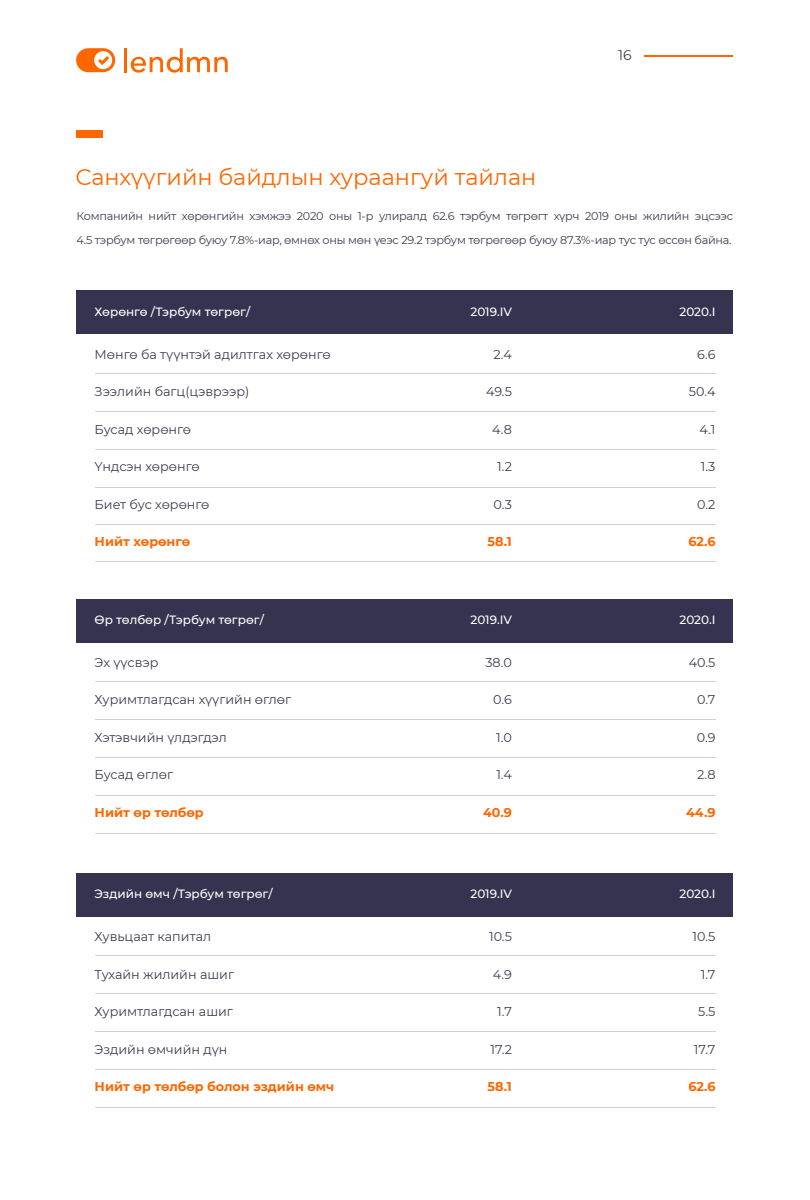
<style>
.page{position:relative;width:810px;height:1200px;background:#fff}
.page>*{position:absolute;margin:0;border:0;box-sizing:border-box;transform-origin:0 0}
.t1{font:22.5px "Montserrat";color:#f60}
.t2{font:14.02px "Montserrat";color:#3c3c50}
.t3{font:12.75px "Montserrat";color:#3c3c50}
.t4{font:700 12.75px "Montserrat";color:#f60}
.t5{font:500 12px "Montserrat";color:#fff}
.t6{font:11.25px/24px "Montserrat";letter-spacing:-.02em;color:#3c3c50}
</style>
<div class="page">
<svg style="left:131px;top:48px;width:97px;height:25px"></svg>
<hr style="left:124px;top:48px;width:3px;height:24px;background:#f60">
<svg style="left:76px;top:48px;width:40px;height:24px"></svg>
<hr style="left:645px;top:56px;width:88px;height:1px;background:#f60">
<div style="left:76px;top:130px;width:26px;height:8px;background:#f60"></div>
<hr style="left:95px;top:449px;width:620px;height:1px;background:#ceced9">
<hr style="left:95px;top:487px;width:620px;height:1px;background:#ceced9">
<hr style="left:95px;top:561px;width:620px;height:1px;background:#ceced9">
<hr style="left:95px;top:525px;width:620px;height:1px;background:#ceced9">
<hr style="left:95px;top:411px;width:620px;height:1px;background:#ceced9">
<hr style="left:95px;top:373px;width:620px;height:1px;background:#ceced9">
<div style="left:77px;top:291px;width:656px;height:43px;background:#35334f"></div>
<hr style="left:95px;top:757px;width:620px;height:1px;background:#ceced9">
<hr style="left:95px;top:795px;width:620px;height:1px;background:#ceced9">
<hr style="left:95px;top:833px;width:620px;height:1px;background:#ceced9">
<hr style="left:95px;top:719px;width:620px;height:1px;background:#ceced9">
<hr style="left:95px;top:681px;width:620px;height:1px;background:#ceced9">
<div style="left:77px;top:599px;width:656px;height:43px;background:#35334f"></div>
<hr style="left:95px;top:1031px;width:620px;height:1px;background:#ceced9">
<hr style="left:95px;top:1069px;width:620px;height:1px;background:#ceced9">
<hr style="left:95px;top:1107px;width:620px;height:1px;background:#ceced9">
<hr style="left:95px;top:993px;width:620px;height:1px;background:#ceced9">
<hr style="left:95px;top:955px;width:620px;height:1px;background:#ceced9">
<div style="left:77px;top:873px;width:656px;height:43px;background:#35334f"></div>
<p class="t2" style="left:618px;top:46px;width:15px">16</p>
<h1 class="t1" style="left:75px;top:162px;width:463px">Санхүүгийн байдлын хураангуй тайлан</h1>
<p class="t6" style="left:77px;top:204px;width:658px">Компанийн нийт хөрөнгийн хэмжээ 2020 оны 1-р улиралд 62.6 тэрбум төгрөгт хүрч 2019 оны жилийн эцсээс<br>4.5 тэрбум төгрөгөөр буюу 7.8%-иар, өмнөх оны мөн үеэс 29.2 тэрбум төгрөгөөр буюу 87.3%-иар тус тус өссөн байна.</p>
<p class="t5" style="left:95px;top:303px;width:157px">Хөрөнгө /Тэрбум төгрөг/</p>
<p class="t5" style="left:470px;top:303px;width:43px">2019.IV</p>
<p class="t5" style="left:679px;top:303px;width:37px">2020.I</p>
<p class="t3" style="left:95px;top:345px;width:238px">Мөнгө ба түүнтэй адилтгах хөрөнгө</p>
<p class="t3" style="left:95px;top:383px;width:156px">Зээлийн багц(цэврээр)</p>
<p class="t3" style="left:95px;top:420px;width:98px">Бусад хөрөнгө</p>
<p class="t3" style="left:95px;top:458px;width:107px">Үндсэн хөрөнгө</p>
<p class="t3" style="left:95px;top:495px;width:116px">Биет бус хөрөнгө</p>
<p class="t4" style="left:95px;top:532px;width:97px">Нийт хөрөнгө</p>
<p class="t3" style="left:494px;top:345px;width:20px">2.4</p>
<p class="t3" style="left:486px;top:383px;width:27px">49.5</p>
<p class="t3" style="left:492px;top:420px;width:21px">4.8</p>
<p class="t3" style="left:497px;top:458px;width:16px">1.2</p>
<p class="t3" style="left:494px;top:495px;width:20px">0.3</p>
<p class="t4" style="left:488px;top:532px;width:26px">58.1</p>
<p class="t3" style="left:697px;top:345px;width:20px">6.6</p>
<p class="t3" style="left:689px;top:383px;width:28px">50.4</p>
<p class="t3" style="left:700px;top:420px;width:17px">4.1</p>
<p class="t3" style="left:701px;top:458px;width:16px">1.3</p>
<p class="t3" style="left:697px;top:495px;width:20px">0.2</p>
<p class="t4" style="left:688px;top:532px;width:29px">62.6</p>
<p class="t5" style="left:95px;top:611px;width:171px">Өр төлбөр /Тэрбум төгрөг/</p>
<p class="t5" style="left:470px;top:611px;width:43px">2019.IV</p>
<p class="t5" style="left:679px;top:611px;width:37px">2020.I</p>
<p class="t3" style="left:95px;top:654px;width:65px">Эх үүсвэр</p>
<p class="t3" style="left:95px;top:691px;width:198px">Хуримтлагдсан хүүгийн өглөг</p>
<p class="t3" style="left:95px;top:729px;width:134px">Хэтэвчийн үлдэгдэл</p>
<p class="t3" style="left:95px;top:766px;width:80px">Бусад өглөг</p>
<p class="t4" style="left:95px;top:803px;width:111px">Нийт өр төлбөр</p>
<p class="t3" style="left:485px;top:654px;width:28px">38.0</p>
<p class="t3" style="left:493px;top:691px;width:20px">0.6</p>
<p class="t3" style="left:496px;top:729px;width:17px">1.0</p>
<p class="t3" style="left:496px;top:766px;width:17px">1.4</p>
<p class="t4" style="left:483px;top:803px;width:30px">40.9</p>
<p class="t3" style="left:689px;top:654px;width:28px">40.5</p>
<p class="t3" style="left:697px;top:691px;width:20px">0.7</p>
<p class="t3" style="left:697px;top:729px;width:20px">0.9</p>
<p class="t3" style="left:697px;top:766px;width:20px">2.8</p>
<p class="t4" style="left:686px;top:803px;width:31px">44.9</p>
<p class="t5" style="left:95px;top:886px;width:180px">Эздийн өмч /Тэрбум төгрөг/</p>
<p class="t5" style="left:470px;top:886px;width:43px">2019.IV</p>
<p class="t5" style="left:679px;top:886px;width:37px">2020.I</p>
<p class="t3" style="left:95px;top:928px;width:118px">Хувьцаат капитал</p>
<p class="t3" style="left:95px;top:965px;width:141px">Тухайн жилийн ашиг</p>
<p class="t3" style="left:95px;top:1003px;width:140px">Хуримтлагдсан ашиг</p>
<p class="t3" style="left:95px;top:1040px;width:134px">Эздийн өмчийн дүн</p>
<p class="t4" style="left:95px;top:1077px;width:241px">Нийт өр төлбөр болон эздийн өмч</p>
<p class="t3" style="left:489px;top:928px;width:24px">10.5</p>
<p class="t3" style="left:493px;top:965px;width:21px">4.9</p>
<p class="t3" style="left:497px;top:1003px;width:16px">1.7</p>
<p class="t3" style="left:490px;top:1040px;width:23px">17.2</p>
<p class="t4" style="left:488px;top:1077px;width:26px">58.1</p>
<p class="t3" style="left:693px;top:928px;width:24px">10.5</p>
<p class="t3" style="left:701px;top:965px;width:16px">1.7</p>
<p class="t3" style="left:698px;top:1003px;width:19px">5.5</p>
<p class="t3" style="left:694px;top:1040px;width:23px">17.7</p>
<p class="t4" style="left:688px;top:1077px;width:29px">62.6</p>
</div>
